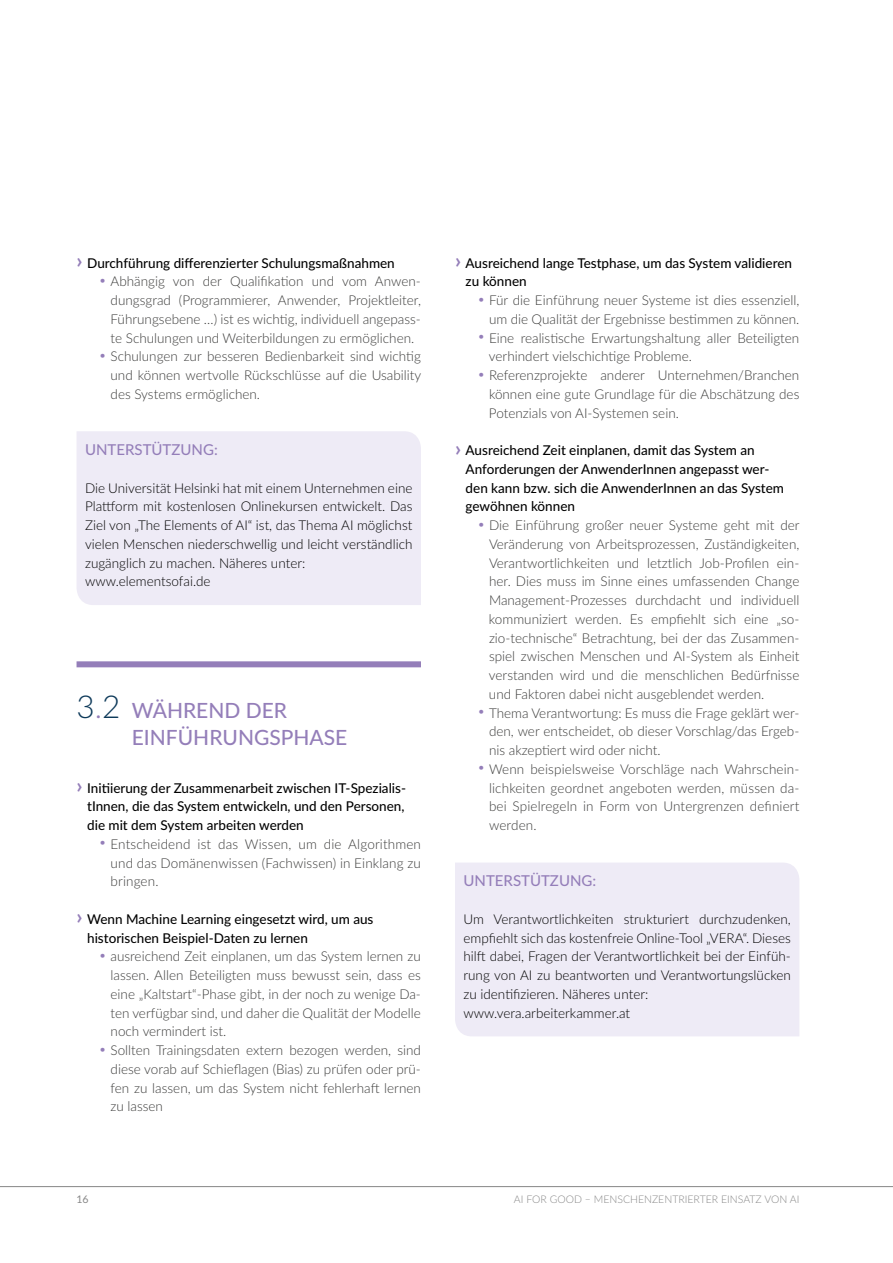
<style>
.page{position:relative;width:893px;height:1263px;background:#fff}
.page>*{position:absolute;margin:0;border:0;box-sizing:border-box;transform-origin:0 0}
.t1{font:500 21px/27px "Lato";color:#947eb9}
.t2{font:500 15px "Lato";color:#947eb9}
.t3{font:300 13.5px/18.8px "Lato";color:#3c3c3b;text-align:justify}
.t4{font:300 13.5px/18.8px "Lato";color:#000}
.t5{font:500 13.5px/18.8px "Lato";color:#000}
.t6{font:300 10.5px "Lato";color:#878787}
.t7{font:10.5px "Lato";color:#878787}
.s1{font-weight:700;font-size:21px;color:#947eb9}
.s2{font-weight:300;font-size:31.5px;color:#0e3a5a}
.s3{font-weight:300;font-size:31.5px}
</style>
<div class="page">
<div style="left:77px;top:431px;width:344px;height:174px;background:#eeebf6"></div>
<div style="left:455px;top:863px;width:344px;height:173px;background:#eeebf6"></div>
<hr style="left:0;top:1186px;width:893px;height:1px;background:#878787">
<div style="left:77px;top:661px;width:344px;height:6px;background:#947eb9"></div>
<p class="t5" style="left:77px;top:253px;width:320px"><span class="s1">›</span> Durchführung differenzierter Schulungsmaßnahmen</p>
<p class="t3" style="left:100px;top:272px;width:323px"><span class="s1">·</span> Abhängig von der Qualifikation und vom Anwen-</p>
<p class="t3" style="left:111px;top:290px;width:312px">dungsgrad (Programmierer, Anwender, Projektleiter,</p>
<p class="t3" style="left:111px;top:309px;width:312px">Führungsebene …) ist es wichtig, individuell angepass-</p>
<p class="t3" style="left:111px;top:328px;width:305px">te Schulungen und Weiterbildungen zu ermöglichen.</p>
<p class="t3" style="left:100px;top:347px;width:322px"><span class="s1">·</span> Schulungen zur besseren Bedienbarkeit sind wichtig</p>
<p class="t3" style="left:111px;top:365px;width:312px">und können wertvolle Rückschlüsse auf die Usability</p>
<p class="t3" style="left:111px;top:384px;width:151px">des Systems ermöglichen.</p>
<p class="t2" style="left:85px;top:439px;width:134px">U nterstützung:</p>
<p class="t4" style="left:85px;top:478px;width:329px">Die U niversität Helsinki hat mit einem U nternehmen eine Plattform mit kostenlosen Onlinekursen entwickelt. Das Ziel von „The Elements of AI“ ist, das Thema AI möglichst vielen Menschen niederschwellig und leicht verständlich zugänglich zu machen. Näheres unter: www.elementsofai.de</p>
<h1 class="t1" style="left:132px;top:695px;width:217px;text-indent:-55px"><span class="s2">3</span><span class="s3">.</span><span class="s2">2</span> Während der<br>Ei nführungsphase</h1>
<p class="t5" style="left:87px;top:778px;width:320px;text-align:justify;text-indent:-11px"><span class="s1">›</span> I nitiierung der Zusammenarbeit zwischen IT-Spezialis&shy;tInnen, die das System entwickeln, und den Personen, die mit dem System arbeiten werden</p>
<p class="t3" style="left:111px;top:834px;width:312px;text-indent:-11px"><span class="s1">·</span> Entscheidend ist das Wissen, um die Algorithmen und das Domänenwissen (Fachwissen) in Einklang zu bringen.</p>
<p class="t5" style="left:87px;top:909px;width:288px;text-indent:-11px"><span class="s1">›</span> Wenn Machine Learning eingesetzt wird, um aus historischen Beispiel-Daten zu lernen</p>
<p class="t3" style="left:100px;top:947px;width:323px"><span class="s1">·</span> ausreichend Zeit einplanen, um das System lernen zu</p>
<p class="t3" style="left:111px;top:965px;width:312px">lassen. Allen Beteiligten muss bewusst sein, dass es</p>
<p class="t3" style="left:111px;top:984px;width:312px">eine „Kaltstart“-Phase gibt, in der noch zu wenige Da-</p>
<p class="t3" style="left:111px;top:1003px;width:312px">ten verfügbar sind, und daher die Qualität der Modelle</p>
<p class="t3" style="left:111px;top:1022px;width:117px">noch vermindert ist.</p>
<p class="t3" style="left:100px;top:1040px;width:323px"><span class="s1">·</span> Sollten Trainingsdaten extern bezogen werden, sind</p>
<p class="t3" style="left:111px;top:1059px;width:312px">diese vorab auf Schieflagen (Bias) zu prüfen oder prü-</p>
<p class="t3" style="left:111px;top:1078px;width:312px">fen zu lassen, um das System nicht fehlerhaft lernen</p>
<p class="t3" style="left:111px;top:1097px;width:54px">zu lassen</p>
<p class="t5" style="left:466px;top:253px;width:328px;text-indent:-11px"><span class="s1">›</span> Ausreichend lange Testphase, um das System validieren zu können</p>
<p class="t3" style="left:478px;top:290px;width:322px"><span class="s1">·</span> Für die Einführung neuer Systeme ist dies essenziell,</p>
<p class="t3" style="left:489px;top:309px;width:312px">um die Qualität der Ergebnisse bestimmen zu können.</p>
<p class="t3" style="left:478px;top:328px;width:322px"><span class="s1">·</span> Eine realistische Erwartungshaltung aller Beteiligten</p>
<p class="t3" style="left:489px;top:347px;width:204px">verhindert vielschichtige Probleme.</p>
<p class="t3" style="left:478px;top:365px;width:322px"><span class="s1">·</span> Referenzprojekte anderer U nternehmen/Branchen</p>
<p class="t3" style="left:489px;top:384px;width:312px">können eine gute Grundlage für die Abschätzung des</p>
<p class="t3" style="left:489px;top:403px;width:191px">Potenzials von AI-Systemen sein.</p>
<p class="t5" style="left:466px;top:440px;width:320px;text-indent:-11px"><span class="s1">›</span> Ausreichend Zeit einplanen, damit das System an Anforderungen der AnwenderInnen angepasst wer&shy;den kann bzw. sich die AnwenderI nnen an das System gewöhnen können</p>
<p class="t3" style="left:478px;top:515px;width:323px"><span class="s1">·</span> Die Einführung großer neuer Systeme geht mit der</p>
<p class="t3" style="left:489px;top:534px;width:312px">Veränderung von Arbeitsprozessen, Zuständigkeiten,</p>
<p class="t3" style="left:489px;top:553px;width:312px">Verantwortlichkeiten und letztlich Job-Profilen ein-</p>
<p class="t3" style="left:489px;top:572px;width:312px">her. Dies muss im Sinne eines umfassenden Change</p>
<p class="t3" style="left:489px;top:590px;width:312px">Management-Prozesses durchdacht und individuell</p>
<p class="t3" style="left:489px;top:609px;width:312px">kommuniziert werden. Es empfiehlt sich eine „so-</p>
<p class="t3" style="left:489px;top:628px;width:312px">zio-technische“ Betrachtung, bei der das Zusammen-</p>
<p class="t3" style="left:489px;top:647px;width:312px">spiel zwischen Menschen und AI-System als Einheit</p>
<p class="t3" style="left:489px;top:665px;width:312px">verstanden wird und die menschlichen Bedürfnisse</p>
<p class="t3" style="left:489px;top:684px;width:277px">und Faktoren dabei nicht ausgeblendet werden.</p>
<p class="t3" style="left:478px;top:703px;width:323px"><span class="s1">·</span> Thema Verantwortung: Es muss die Frage geklärt wer-</p>
<p class="t3" style="left:489px;top:722px;width:312px">den, wer entscheidet, ob dieser Vorschlag/das Ergeb-</p>
<p class="t3" style="left:489px;top:740px;width:173px">nis akzeptiert wird oder nicht.</p>
<p class="t3" style="left:478px;top:759px;width:323px"><span class="s1">·</span> Wenn beispielsweise Vorschläge nach Wahrschein-</p>
<p class="t3" style="left:489px;top:778px;width:312px">lichkeiten geordnet angeboten werden, müssen da-</p>
<p class="t3" style="left:489px;top:797px;width:312px">bei Spielregeln in Form von U ntergrenzen definiert</p>
<p class="t3" style="left:489px;top:815px;width:49px">werden.</p>
<p class="t2" style="left:463px;top:870px;width:134px">U nterstützung:</p>
<p class="t4" style="left:463px;top:909px;width:329px">U m Verantwortlichkeiten strukturiert durchzudenken, empfiehlt sich das kostenfreie Online-Tool „VERA“. Dieses hilft dabei, Fragen der Verantwortlichkeit bei der Einfüh&shy;rung von AI zu beantworten und Verantwortungslücken zu identifizieren. Näheres unter: www.vera.arbeiterkammer.at</p>
<p class="t7" style="left:77px;top:1191px;width:14px">16</p>
<p class="t6" style="left:514px;top:1191px;width:287px">AI for GOOD – menschenzentri erter Ei nsatz von AI</p>
</div>
